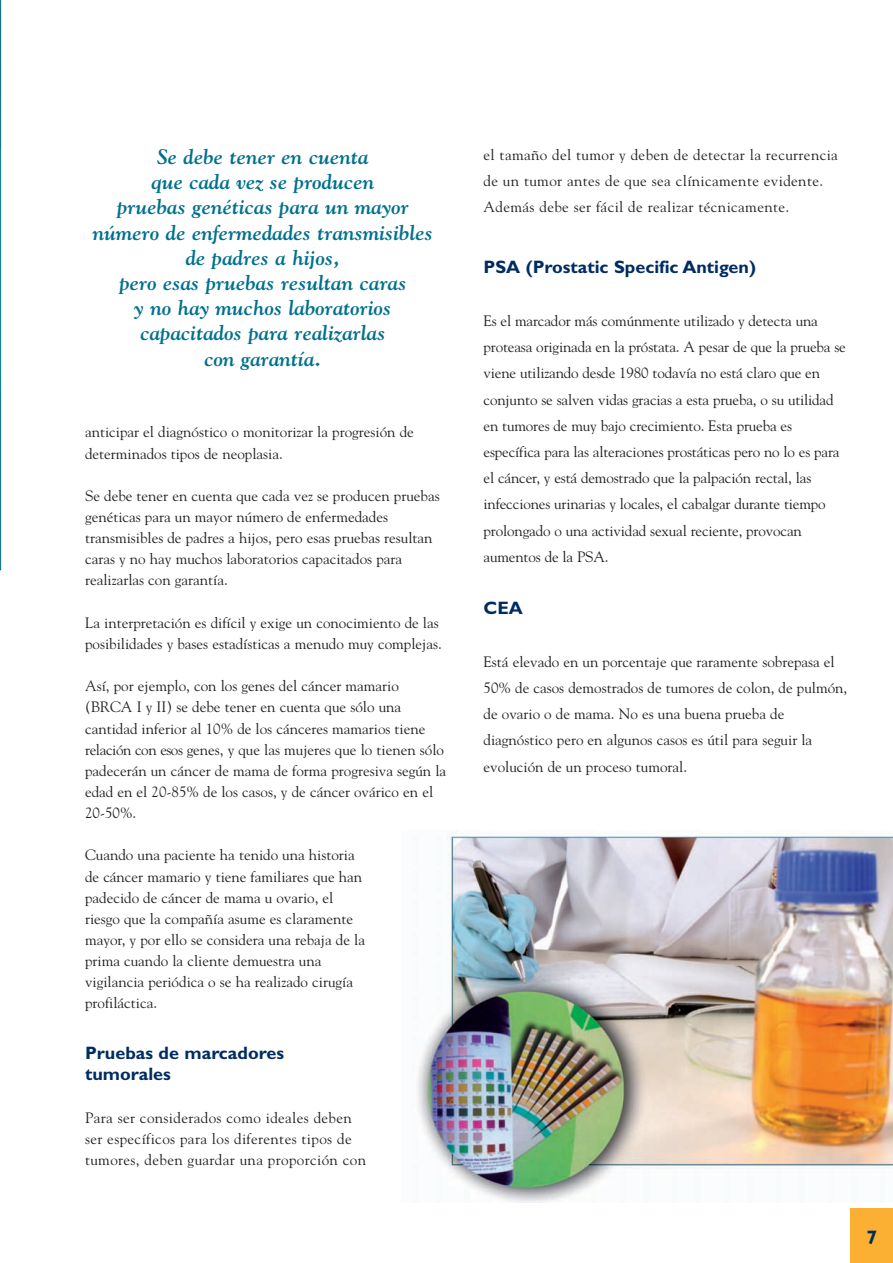
<style>
.page{position:relative;width:893px;height:1263px;background:#fff}
.page>*{position:absolute;margin:0;border:0;box-sizing:border-box;transform-origin:0 0}
.t1{font:italic 700 21px/25.2px "Goudy";color:#00718e;text-align:center}
.t2{font:700 19.5px "Gill Sans";color:#002c62}
.t3{font:700 18px/21.1px "Gill Sans";color:#002c62}
.t4{font:15px/21.1px "Goudy";color:#231f20}
.t5{font:15px/21.1px "Goudy";letter-spacing:.025em;color:#231f20}
</style>
<div class="page">
<div style="left:850px;top:1208px;width:43px;height:55px;background:#fbb033"></div>
<svg style="left:0;top:0;width:1px;height:570px"></svg>
<img style="left:417px;top:831px;width:476px;height:371px">
<p class="t1" style="left:93px;top:144px;width:342px">Se debe tener en cuenta<br>que cada vez se producen<br>pruebas genéticas para un mayor número de enfermedades transmisibles de padres a hijos,<br>pero esas pruebas resultan caras<br>y no hay muchos laboratorios capacitados para realizarlas<br>con garantía.</p>
<p class="t4" style="left:85px;top:422px;width:330px">anticipar el diagnóstico o monitorizar la progresión de determinados tipos de neoplasia.</p>
<p class="t4" style="left:85px;top:485px;width:356px">Se debe tener en cuenta que cada vez se producen pruebas genéticas para un mayor número de enfermedades transmisibles de padres a hijos, pero esas pruebas resultan caras y no hay muchos laboratorios capacitados para realizarlas con garantía.</p>
<p class="t4" style="left:85px;top:612px;width:358px">La interpretación es difícil y exige un conocimiento de las posibilidades y bases estadísticas a menudo muy complejas.</p>
<p class="t4" style="left:85px;top:675px;width:363px">Así, por ejemplo, con los genes del cáncer mamario (BRCA I y II) se debe tener en cuenta que sólo una cantidad inferior al 10% de los cánceres mamarios tiene relación con esos genes, y que las mujeres que lo tienen sólo padecerán un cáncer de mama de forma progresiva según la edad en el 20-85% de los casos, y de cáncer ovárico en el 20-50%.</p>
<p class="t4" style="left:85px;top:845px;width:281px">Cuando una paciente ha tenido una historia de cáncer mamario y tiene familiares que han padecido de cáncer de mama u ovario, el riesgo que la compañía asume es claramente mayor, y por ello se considera una rebaja de la prima cuando la cliente demuestra una vigilancia periódica o se ha realizado cirugía profiláctica.</p>
<p class="t3" style="left:85px;top:1044px;width:200px">Pruebas de marcadores tumorales</p>
<p class="t5" style="left:85px;top:1107px;width:282px">Para ser considerados como ideales deben ser específicos para los diferentes tipos de tumores, deben guardar una proporción con</p>
<p class="t5" style="left:484px;top:142px;width:356px;line-height:26.2px">el tamaño del tumor y deben de detectar la recurrencia de un tumor antes de que sea clínicamente evidente.<br>Además debe ser fácil de realizar técnicamente.</p>
<p class="t3" style="left:484px;top:258px;width:274px">PSA (Prostatic Specific Antigen)</p>
<p class="t4" style="left:484px;top:308px;width:364px;line-height:26.2px">Es el marcador más comúnmente utilizado y detecta una proteasa originada en la próstata. A pesar de que la prueba se viene utilizando desde 1980 todavía no está claro que en conjunto se salven vidas gracias a esta prueba, o su utilidad en tumores de muy bajo crecimiento. Esta prueba es específica para las alteraciones prostáticas pero no lo es para el cáncer, y está demostrado que la palpación rectal, las infecciones urinarias y locales, el cabalgar durante tiempo prolongado o una actividad sexual reciente, provocan aumentos de la PSA.</p>
<p class="t3" style="left:484px;top:599px;width:41px">CEA</p>
<p class="t4" style="left:484px;top:648px;width:365px;line-height:26.2px">Está elevado en un porcentaje que raramente sobrepasa el 50% de casos demostrados de tumores de colon, de pulmón, de ovario o de mama. No es una buena prueba de diagnóstico pero en algunos casos es útil para seguir la evolución de un proceso tumoral.</p>
<h2 class="t2" style="left:866px;top:1230px;width:12px">7</h2>
</div>
